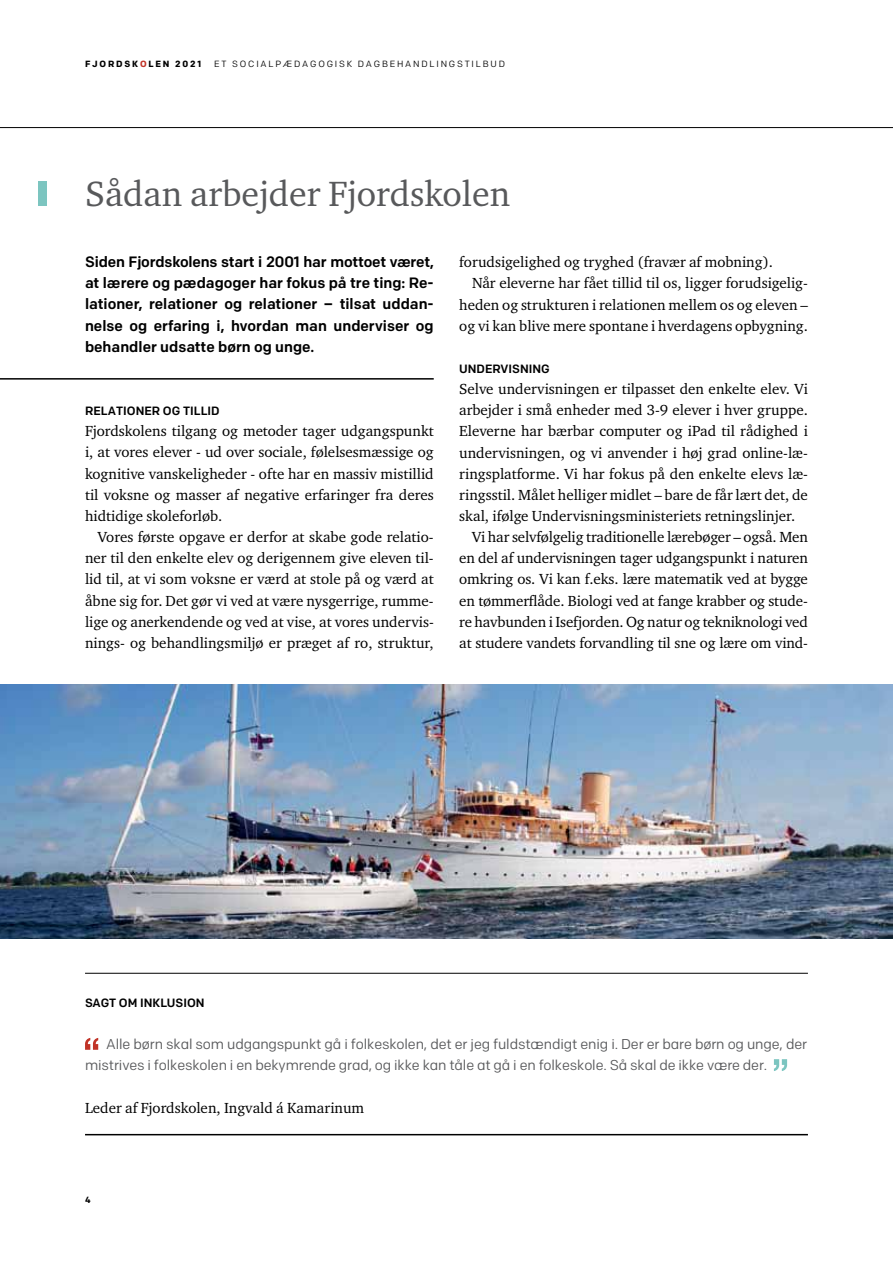
<style>
.page{position:relative;width:893px;height:1263px;background:#fff}
.page>*{position:absolute;margin:0;border:0;box-sizing:border-box;transform-origin:0 0}
.t1{font:36px "Charter";color:#58595b}
.t2{font:15px/21.1px "Charter";color:#000;text-align:justify}
.t3{font:500 15px/21.1px "Colfax";color:#000;text-align:justify}
.t4{font:14.25px/21.1px "Colfax";letter-spacing:-.01em;color:#58595b}
.t5{font:500 12px "Colfax";color:#000}
.t6{font:9px "Colfax";letter-spacing:.2em;color:#000}
.t7{font:700 9px "Colfax";letter-spacing:.2em;color:#000}
.s1{color:#c13327}
</style>
<div class="page">
<div style="left:38px;top:182px;width:9px;height:24px;background:#7cc5c0"></div>
<hr style="left:0;top:127px;width:893px;height:1px;background:#000">
<hr style="left:0;top:378px;width:434px;height:2px;background:#000">
<svg style="left:85px;top:1038px;width:13px;height:12px"></svg>
<svg style="left:774px;top:1059px;width:13px;height:12px"></svg>
<hr style="left:85px;top:973px;width:723px;height:1px;background:#000">
<hr style="left:85px;top:1134px;width:723px;height:1px;background:#000">
<img style="left:0;top:684px;width:893px;height:254px">
<p class="t7" style="left:85px;top:59px;width:118px">FJORDSK<span class="s1">O</span>LEN 2021</p>
<p class="t6" style="left:214px;top:59px;width:291px">Et so cialpæd ago gisk d agbe hand lin gstilbud</p>
<h1 class="t1" style="left:85px;top:171px;width:427px">Sådan arbejder Fjordskolen</h1>
<p class="t3" style="left:85px;top:251px;width:350px">Siden Fjordskolens start i 2001 har mottoet været, at lærere og pædagoger har fokus på tre ting: Re&shy;lationer, relationer og relationer – tilsat uddan&shy;nelse og erfaring i, hvordan man underviser og behandler udsatte børn og unge.</p>
<p class="t5" style="left:85px;top:404px;width:136px">Relationer og tillid</p>
<p class="t2" style="left:85px;top:420px;width:350px">Fjordskolens tilgang og metoder tager udgangspunkt i, at vores elever - ud over sociale, følelsesmæssige og kognitive vanskeligheder - ofte har en massiv mistillid til voksne og masser af negative erfaringer fra deres hidtidige skoleforløb.</p>
<p class="t2" style="left:85px;top:526px;width:350px;text-indent:13px">Vores første opgave er derfor at skabe gode relatio&shy;ner til den enkelte elev og derigennem give eleven til&shy;lid til, at vi som voksne er værd at stole på og værd at åbne sig for. Det gør vi ved at være nysgerrige, rumme&shy;lige og anerkendende og ved at vise, at vores undervis&shy;nings- og behandlingsmiljø er præget af ro, struktur,</p>
<p class="t2" style="left:459px;top:251px;width:315px">forudsigelighed og tryghed (fravær af mobning).</p>
<p class="t2" style="left:472px;top:272px;width:337px">Når eleverne har fået tillid til os, ligger forudsigelig-</p>
<p class="t2" style="left:459px;top:293px;width:350px">heden og strukturen i relationen mellem os og eleven –</p>
<p class="t2" style="left:459px;top:315px;width:350px">og vi kan blive mere spontane i hverdagens opbygning.</p>
<p class="t5" style="left:459px;top:361px;width:92px">Undervisning</p>
<p class="t2" style="left:459px;top:378px;width:350px">Selve undervisningen er tilpasset den enkelte elev. Vi</p>
<p class="t2" style="left:459px;top:399px;width:350px">arbejder i små enheder med 3-9 elever i hver gruppe.</p>
<p class="t2" style="left:459px;top:420px;width:350px">Eleverne har bærbar computer og iPad til rådighed i</p>
<p class="t2" style="left:459px;top:441px;width:350px">undervisningen, og vi anvender i høj grad online-læ-</p>
<p class="t2" style="left:459px;top:463px;width:350px">ringsplatforme. Vi har fokus på den enkelte elevs læ-</p>
<p class="t2" style="left:459px;top:484px;width:350px">ringsstil. Målet helliger midlet – bare de får lært det, de</p>
<p class="t2" style="left:459px;top:505px;width:337px">skal, ifølge Undervisningsministeriets retningslinjer.</p>
<p class="t2" style="left:472px;top:526px;width:337px">Vi har selvfølgelig traditionelle lærebøger – også. Men</p>
<p class="t2" style="left:459px;top:547px;width:350px">en del af undervisningen tager udgangspunkt i naturen</p>
<p class="t2" style="left:459px;top:568px;width:350px">omkring os. Vi kan f.eks. lære matematik ved at bygge</p>
<p class="t2" style="left:459px;top:590px;width:350px">en tømmerflåde. Biologi ved at fange krabber og stude-</p>
<p class="t2" style="left:459px;top:611px;width:350px">re havbunden i Isefjorden. Og natur og tekniknologi ved</p>
<p class="t2" style="left:459px;top:632px;width:350px">at studere vandets forvandling til sne og lære om vind-</p>
<p class="t5" style="left:85px;top:995px;width:121px">Sagt om inklusion</p>
<p class="t4" style="left:85px;top:1034px;width:724px;text-indent:21px">Alle børn skal som udgangspunkt gå i folkeskolen, det er jeg fuldstændigt enig i. Der er bare børn og unge, der mistrives i folkeskolen i en bekymrende grad, og ikke kan tåle at gå i en folkeskole. Så skal de ikke være der.</p>
<p class="t2" style="left:85px;top:1097px;width:281px">Leder af Fjordskolen, Ingvald á Kamarinum</p>
<p class="t7" style="left:85px;top:1194px;width:7px">4</p>
</div>
